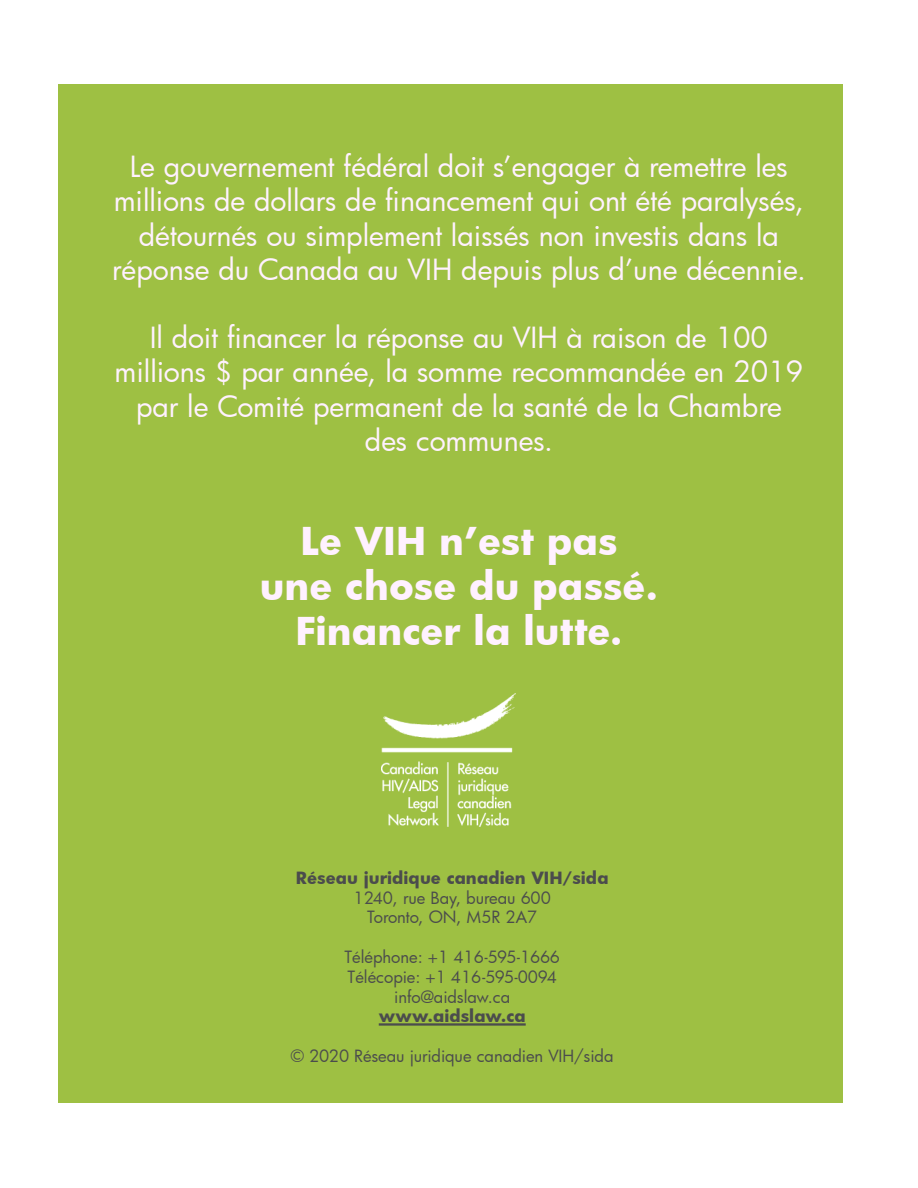
<style>
.page{position:relative;width:918px;height:1188px;background:#fff}
.page>*{position:absolute;margin:0;border:0;box-sizing:border-box;transform-origin:0 0}
.t1{font:700 37.5px "Futura";color:#fff1ff}
.t2{font:28.5px/34.2px "Futura";color:#fff1ff;text-align:center}
.t3{font:16.5px "Futura";color:#4b4c4d}
.t4{font:700 16.5px "Futura";color:#4b4c4d}
</style>
<div class="page">
<div style="left:58px;top:85px;width:784px;height:1018px;background:#9ec043"></div>
<img style="left:381px;top:693px;width:135px;height:134px">
<hr style="left:379px;top:1023px;width:147px;height:3px;background:#4b4c4d">
<p class="t2" style="left:112px;top:149px;width:695px">Le gouvernement fédéral doit s’engager à remettre les millions de dollars de financement qui ont été paralysés, détournés ou simplement laissés non investis dans la réponse du Canada au VIH depuis plus d’une décennie.</p>
<p class="t2" style="left:115px;top:320px;width:690px">Il doit financer la réponse au VIH à raison de 100 millions $ par année, la somme recommandée en 2019 par le Comité permanent de la santé de la Chambre des communes.</p>
<p class="t1" style="left:301px;top:515px;width:318px">Le VIH n’est pas</p>
<p class="t1" style="left:260px;top:560px;width:400px">une chose du passé.</p>
<p class="t1" style="left:295px;top:605px;width:329px">Financer la lutte.</p>
<p class="t4" style="left:296px;top:866px;width:314px">Réseau juridique canadien VIH/sida</p>
<p class="t3" style="left:354px;top:886px;width:199px">1240, rue Bay, bureau 600</p>
<p class="t3" style="left:367px;top:906px;width:172px">Toronto, ON, M5R 2A7</p>
<p class="t3" style="left:345px;top:946px;width:217px">Téléphone: +1 416-595-1666</p>
<p class="t3" style="left:348px;top:965px;width:211px">Télécopie: +1 416-595-0094</p>
<p class="t3" style="left:394px;top:985px;width:118px">info@aidslaw.ca</p>
<p class="t4" style="left:379px;top:1005px;width:148px">www.aidslaw.ca</p>
<p class="t3" style="left:291px;top:1045px;width:324px">© 2020 Réseau juridique canadien VIH/sida</p>
</div>
